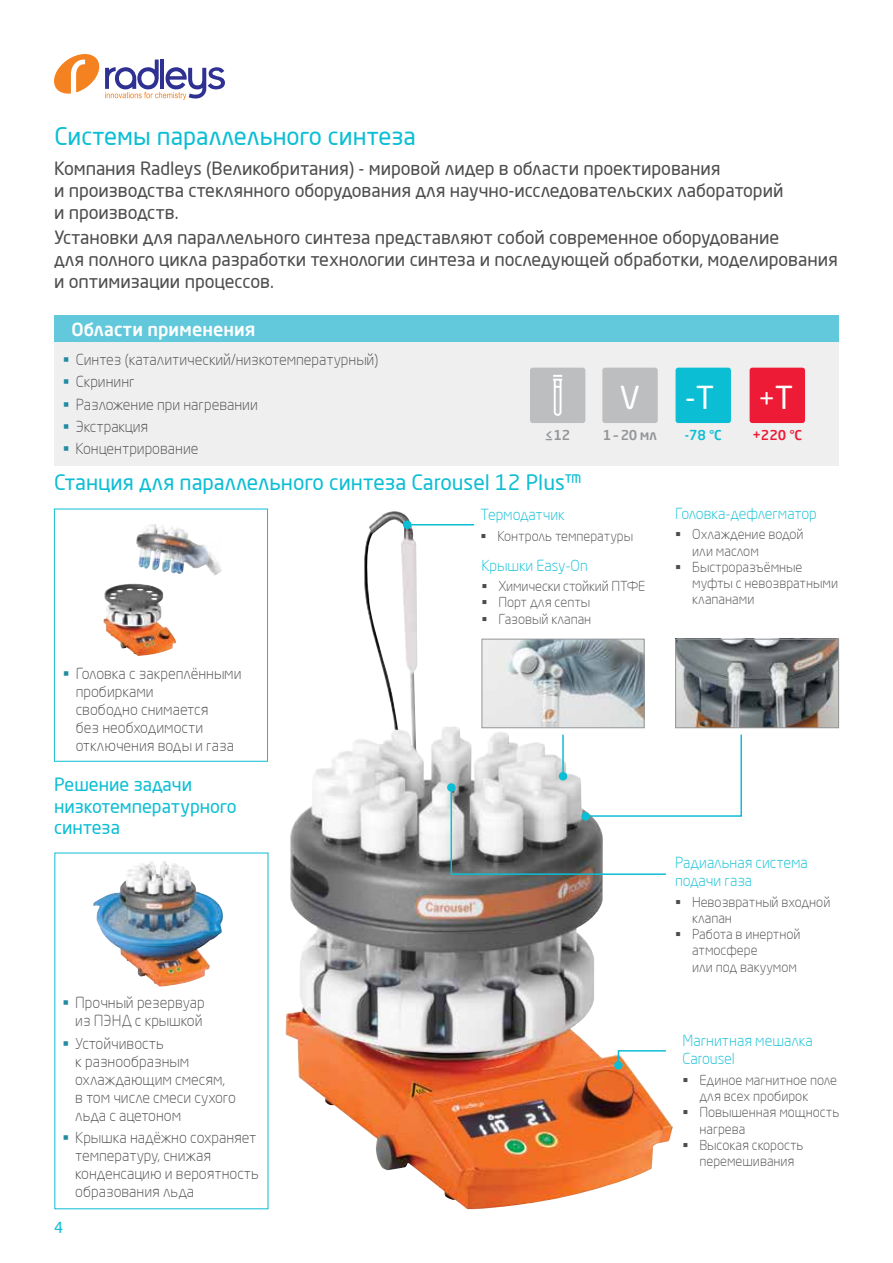
<style>
.page{position:relative;width:893px;height:1263px;background:#fff}
.page>*{position:absolute;margin:0;border:0;box-sizing:border-box;transform-origin:0 0}
.t1{font:31.35px "Neo Sans Pro";color:#fff}
.t2{font:27.3px "Neo Sans Pro";color:#fff}
.t3{font:24px "Neo Sans Pro";color:#0cbed4}
.t4{font:21px "Neo Sans Pro";color:#0cbed4}
.t5{font:18px/21.6px "Neo Sans Pro";letter-spacing:-.005em;color:#4d4d4f}
.t6{font:18px/21.6px "Neo Sans Pro";color:#0cbed4}
.t7{font:500 18px "Neo Sans Pro";color:#fff}
.t8{font:300 15px/18px "Neo Sans Pro";color:#4d4d4f}
.t9{font:300 15px/18px "Neo Sans Pro";color:#0cbed4}
.t10{font:15px "Neo Sans Pro";color:#0cbed4}
.t11{font:300 13.5px/16.2px "Neo Sans Pro";color:#4d4d4f}
.t12{font:500 13.5px "Neo Sans Pro";color:#939598}
.t13{font:500 13.5px "Neo Sans Pro";color:#ed1b35}
.t14{font:500 13.5px "Neo Sans Pro";color:#0cbed4}
.s1{font-size:31.35px}
</style>
<div class="page">
<svg style="left:54px;top:54px;width:171px;height:46px"></svg>
<div style="left:54px;top:316px;width:785px;height:26px;background:#61c9db"></div>
<div style="left:54px;top:342px;width:785px;height:124px;background:#efeff0"></div>
<img style="left:285px;top:511px;width:388px;height:698px">
<img style="left:136px;top:524px;width:78px;height:50px">
<div style="left:54px;top:509px;width:214px;height:253px;border:1px solid #0cbed4"></div>
<img style="left:484px;top:641px;width:158px;height:85px">
<div style="left:482px;top:639px;width:162px;height:89px;border:1px solid #939598"></div>
<img style="left:677px;top:641px;width:160px;height:85px">
<div style="left:675px;top:639px;width:164px;height:89px;border:1px solid #939598"></div>
<img style="left:93px;top:861px;width:130px;height:126px">
<div style="left:602px;top:368px;width:56px;height:55px;background:#bcbec0;border-radius:3px"></div>
<div style="left:530px;top:368px;width:55px;height:55px;background:#bcbec0;border-radius:3px"></div>
<svg style="left:553px;top:375px;width:10px;height:41px"></svg>
<div style="left:676px;top:368px;width:55px;height:55px;background:#0cbed4;border-radius:3px"></div>
<div style="left:750px;top:368px;width:55px;height:55px;background:#ed1b35;border-radius:3px"></div>
<hr style="left:406px;top:524px;width:68px;height:1px;background:#0cbed4">
<div style="left:403px;top:520px;width:9px;height:9px;background:#0cbed4;border-radius:50%"></div>
<svg style="left:617px;top:1049px;width:50px;height:18px"></svg>
<div style="left:447px;top:783px;width:9px;height:9px;background:#0cbed4;border-radius:50%"></div>
<div style="left:614px;top:1061px;width:9px;height:8px;background:#0cbed4;border-radius:50%"></div>
<svg style="left:450px;top:733px;width:292px;height:143px"></svg>
<svg style="left:482px;top:534px;width:3px;height:4px"></svg>
<svg style="left:483px;top:584px;width:3px;height:4px"></svg>
<svg style="left:483px;top:600px;width:3px;height:4px"></svg>
<svg style="left:483px;top:616px;width:3px;height:4px"></svg>
<h3 class="t3" style="left:54px;top:121px;width:363px">Системы параллельного синтеза</h3>
<p class="t5" style="left:54px;top:158px;width:731px">Компания Radleys (Великобритания) - мировой лидер в области проектирования<br>и производства стеклянного оборудования для научно-исследовательских лабораторий и производств.</p>
<p class="t5" style="left:54px;top:227px;width:785px">Установки для параллельного синтеза представляют собой современное оборудование<br>для полного цикла разработки технологии синтеза и последующей обработки, моделирования и оптимизации процессов.</p>
<p class="t7" style="left:71px;top:318px;width:185px">Области применения</p>
<p class="t8" style="left:76px;top:348px;width:304px;line-height:22.2px">Синтез (каталитический/низкотемпературный)<br>Скрининг<br>Разложение при нагревании<br>Экстракция<br>Концентрирование</p>
<h3 class="t4" style="left:54px;top:470px;width:529px">Станция для параллельного синтеза Carousel 12 Plus™</h3>
<h1 class="t1" style="left:620px;top:378px;width:22px">V</h1>
<h1 class="t1" style="left:685px;top:378px;width:30px">-T</h1>
<h2 class="t2" style="left:758px;top:382px;width:37px">+<span class="s1">T</span></h2>
<p class="t12" style="left:545px;top:426px;width:27px">≤12</p>
<p class="t12" style="left:603px;top:426px;width:56px">1 – 20 мл</p>
<p class="t14" style="left:685px;top:426px;width:39px">-78 °С</p>
<p class="t13" style="left:752px;top:426px;width:51px">+220 °С</p>
<p class="t8" style="left:76px;top:664px;width:167px">Головка с закреплёнными пробирками<br>свободно снимается<br>без необходимости отключения воды и газа</p>
<p class="t6" style="left:54px;top:774px;width:184px">Решение задачи низкотемпературного синтеза</p>
<p class="t10" style="left:54px;top:1218px;width:11px">4</p>
<p class="t8" style="left:75px;top:994px;width:131px">Прочный резервуар из ПЭНД с крышкой</p>
<p class="t8" style="left:75px;top:1034px;width:162px">Устойчивость<br>к разнообразным охлаждающим смесям, в том числе смеси сухого льда с ацетоном</p>
<p class="t8" style="left:75px;top:1128px;width:185px">Крышка надёжно сохраняет температуру, снижая конденсацию и вероятность образования льда</p>
<p class="t9" style="left:480px;top:505px;width:86px">Термодатчик</p>
<p class="t11" style="left:497px;top:527px;width:137px">Контроль температуры</p>
<p class="t9" style="left:481px;top:556px;width:108px">Крышки Easy-On</p>
<p class="t11" style="left:498px;top:578px;width:148px">Химически стойкий ПТФЕ<br>Порт для септы<br>Газовый клапан</p>
<p class="t9" style="left:675px;top:504px;width:143px">Головка-дефлегматор</p>
<p class="t11" style="left:692px;top:526px;width:147px">Охлаждение водой<br>или маслом<br>Быстроразъёмные муфты с невозвратными клапанами</p>
<p class="t9" style="left:675px;top:853px;width:134px">Радиальная система подачи газа</p>
<p class="t11" style="left:692px;top:893px;width:140px">Невозвратный входной клапан<br>Работа в инертной атмосфере<br>или под вакуумом</p>
<p class="t9" style="left:682px;top:1032px;width:132px">Магнитная мешалка<br>Carousel</p>
<p class="t11" style="left:699px;top:1072px;width:141px">Единое магнитное поле для всех пробирок<br>Повышенная мощность нагрева<br>Высокая скорость перемешивания</p>
</div>
